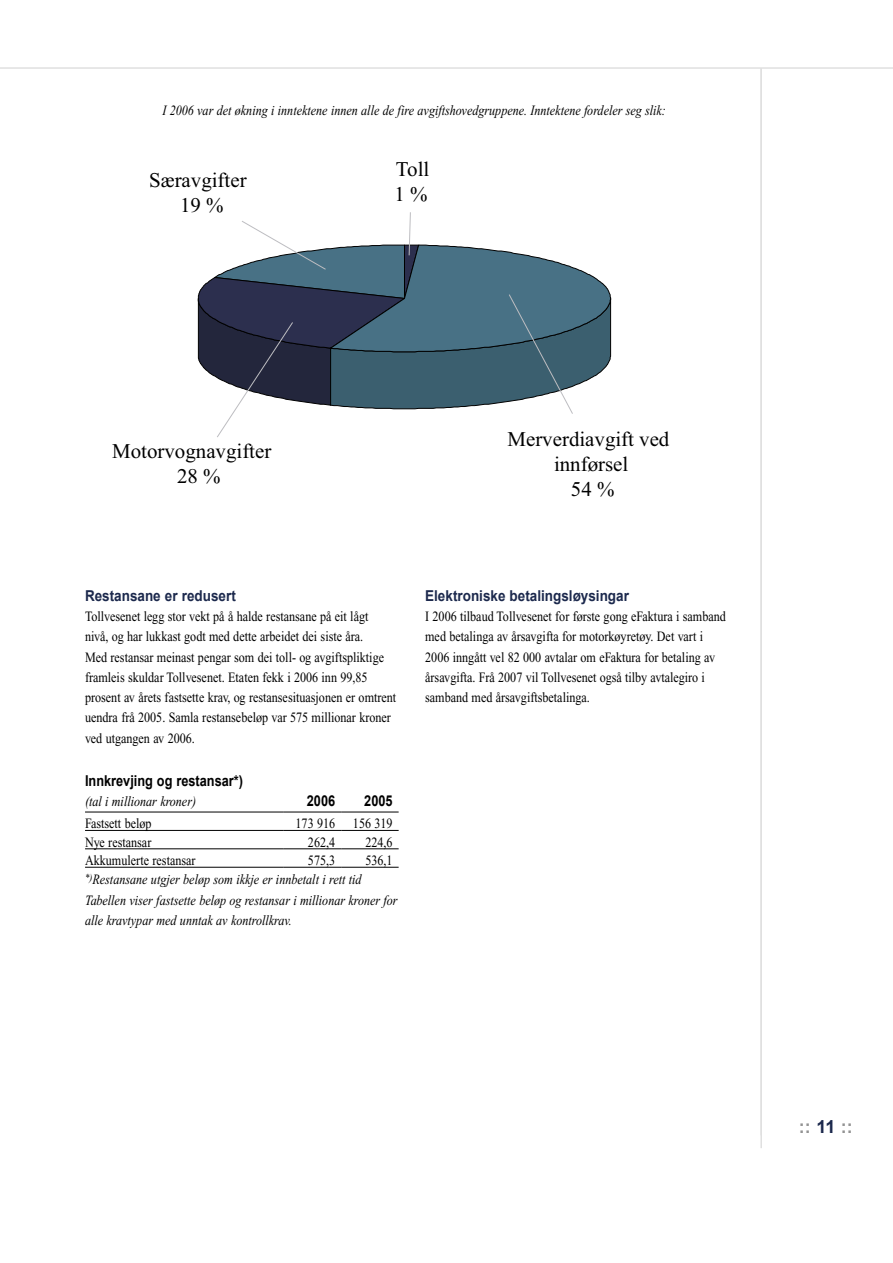
<style>
.page{position:relative;width:893px;height:1263px;background:#fff}
.page>*{position:absolute;margin:0;border:0;box-sizing:border-box;transform-origin:0 0}
.t1{font:20.85px/25px "Times New Roman";color:#000}
.t2{font:700 18px "Arial";color:#939393}
.t3{font:700 15px "Arial";color:#1c294d;scale:.9 1}
.t4{font:700 15px "Arial";color:#000;scale:.85 1}
.t5{font:14.25px/20.2px "Times New Roman";color:#000;scale:.85 1}
.t6{font:italic 14.25px/20.2px "Times New Roman";color:#000;scale:.85 1}
.s1{color:#1c294d}
</style>
<div class="page">
<hr style="left:0;top:67px;width:893px;height:2px;background:#e0e0e0">
<hr style="left:85px;top:812px;width:199px;height:1px;background:#000">
<hr style="left:284px;top:812px;width:57px;height:1px;background:#000">
<hr style="left:341px;top:812px;width:58px;height:1px;background:#000">
<hr style="left:85px;top:830px;width:199px;height:1px;background:#000">
<hr style="left:284px;top:830px;width:57px;height:1px;background:#000">
<hr style="left:341px;top:830px;width:58px;height:1px;background:#000">
<hr style="left:85px;top:848px;width:199px;height:1px;background:#000">
<hr style="left:284px;top:848px;width:57px;height:1px;background:#000">
<hr style="left:341px;top:848px;width:58px;height:1px;background:#000">
<hr style="left:85px;top:867px;width:199px;height:1px;background:#000">
<hr style="left:284px;top:867px;width:57px;height:1px;background:#000">
<hr style="left:341px;top:867px;width:58px;height:1px;background:#000">
<hr style="left:760px;top:68px;width:2px;height:1080px;background:#e0e0e0">
<svg style="left:197px;top:267px;width:415px;height:119px"></svg>
<svg style="left:216px;top:212px;width:358px;height:226px"></svg>
<p class="t6" style="left:162px;top:100px;width:594px">I 2006 var det økning i inntektene innen alle de fire avgiftshovedgruppene. Inntektene fordeler seg slik:</p>
<h1 class="t1" style="left:149px;top:167px;width:99px;text-align:center">Særavgifter<br>19 %</h1>
<h1 class="t1" style="left:395px;top:156px;width:36px">Toll<br>1 %</h1>
<h1 class="t1" style="left:177px;top:438px;width:96px;text-indent:-65px">Motorvognavgifter<br>28 %</h1>
<h1 class="t1" style="left:507px;top:426px;width:163px;text-align:center">Merverdiavgift ved innførsel<br>54 %</h1>
<p class="t3" style="left:85px;top:587px;width:169px">Restansane er redusert</p>
<p class="t5" style="left:85px;top:606px;width:368px">Tollvesenet legg stor vekt på å halde restansane på eit lågt<br>nivå, og har lukkast godt med dette arbeidet dei siste åra.<br>Med restansar meinast pengar som dei toll- og avgiftspliktige framleis skuldar Tollvesenet. Etaten fekk i 2006 inn 99,85 prosent av årets fastsette krav, og restansesituasjonen er omtrent uendra frå 2005. Samla restansebeløp var 575 millionar kroner ved utgangen av 2006.</p>
<p class="t4" style="left:85px;top:772px;width:187px">Innkrevjing og restansar*)</p>
<p class="t6" style="left:85px;top:791px;width:132px">(tal i millionar kroner)</p>
<p class="t4" style="left:307px;top:792px;width:35px">2006</p>
<p class="t4" style="left:364px;top:792px;width:35px">2005</p>
<p class="t5" style="left:85px;top:813px;width:80px">Fastsett beløp</p>
<p class="t5" style="left:296px;top:813px;width:116px">173 916 156 319</p>
<p class="t5" style="left:85px;top:832px;width:80px">Nye restansar</p>
<p class="t5" style="left:308px;top:832px;width:34px">262,4</p>
<p class="t5" style="left:365px;top:832px;width:34px">224,6</p>
<p class="t5" style="left:85px;top:850px;width:132px">Akkumulerte restansar</p>
<p class="t5" style="left:308px;top:850px;width:34px">575,3</p>
<p class="t5" style="left:365px;top:850px;width:34px">536,1</p>
<p class="t6" style="left:85px;top:869px;width:369px"><sup>*)</sup>Restansane utgjer beløp som ikkje er innbetalt i rett tid<br>Tabellen viser fastsette beløp og restansar i millionar kroner for alle kravtypar med unntak av kontrollkrav.</p>
<p class="t3" style="left:425px;top:587px;width:228px">Elektroniske betalingsløysingar</p>
<p class="t5" style="left:425px;top:606px;width:355px">I 2006 tilbaud Tollvesenet for første gong eFaktura i samband med betalinga av årsavgifta for motorkøyretøy. Det vart i 2006 inngått vel 82 000 avtalar om eFaktura for betaling av årsavgifta. Frå 2007 vil Tollvesenet også tilby avtalegiro i samband med årsavgiftsbetalinga.</p>
<p class="t2" style="left:799px;top:1116px;width:56px">:: <span class="s1">11</span> ::</p>
</div>
